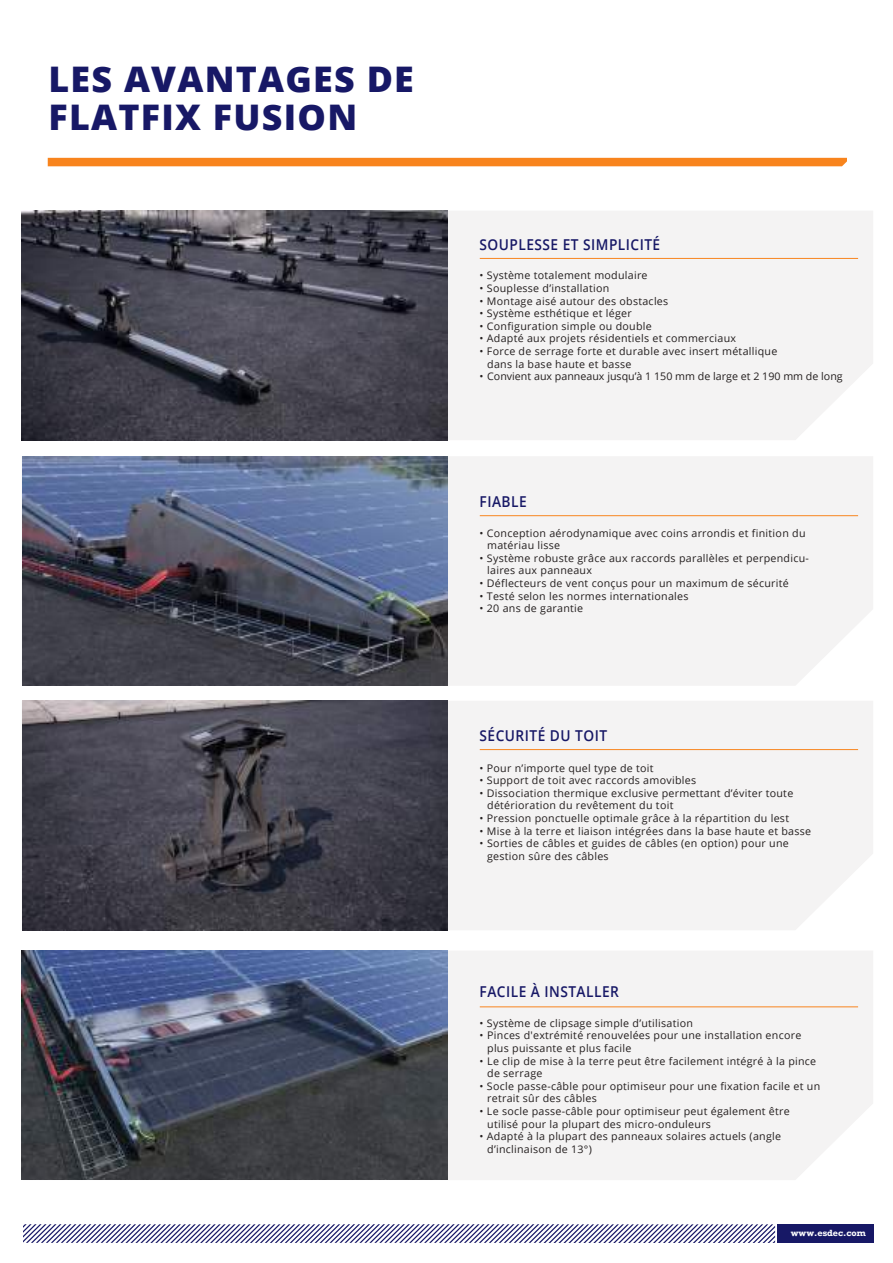
<style>
.page{position:relative;width:893px;height:1263px;background:#fff}
.page>*{position:absolute;margin:0;border:0;box-sizing:border-box;transform-origin:0 0}
.t1{font:800 35.25px/37.5px "Open Sans";letter-spacing:.035em;color:#171866}
.t2{font:600 15px "Open Sans";letter-spacing:.035em;color:#171866;scale:.91 1}
.t3{font:10.5px/12.6px "Open Sans";letter-spacing:.025em;color:#241f1f}
.t4{font:10.5px "Open Sans";color:#241f1f}
.t5{font:700 8.4px "Rockwell";color:#fff}
</style>
<div class="page">
<div style="left:447px;top:211px;width:426px;height:229px;background:#f4f3f3"></div>
<div style="left:48px;top:158px;width:799px;height:8px;background:#f8841d"></div>
<div style="left:448px;top:457px;width:425px;height:228px;background:#f4f3f3"></div>
<div style="left:448px;top:701px;width:425px;height:229px;background:#f4f3f3"></div>
<div style="left:447px;top:950px;width:426px;height:230px;background:#f4f3f3"></div>
<svg style="left:23px;top:1224px;width:851px;height:19px"></svg>
<hr style="left:480px;top:258px;width:378px;height:1px;background:#f8841d">
<hr style="left:480px;top:515px;width:378px;height:1px;background:#f8841d">
<hr style="left:480px;top:749px;width:378px;height:1px;background:#f8841d">
<hr style="left:480px;top:1006px;width:378px;height:1px;background:#f8841d">
<img style="left:22px;top:211px;width:425px;height:229px">
<img style="left:22px;top:701px;width:426px;height:229px">
<img style="left:22px;top:456px;width:426px;height:230px">
<img style="left:21px;top:950px;width:426px;height:230px">
<h1 class="t1" style="left:49px;top:59px;width:367px">LES AVANTAGES DE<br>FLATFIX FUSION</h1>
<h2 class="t2" style="left:480px;top:234px;width:200px">SOUPLESSE ET SIMPLICITÉ</h2>
<p class="t3" style="left:480px;top:269px;width:170px">• Système totalement modulaire</p>
<p class="t3" style="left:480px;top:282px;width:131px">• Souplesse d’installation</p>
<p class="t3" style="left:480px;top:294px;width:190px">• Montage aisé autour des obstacles</p>
<p class="t3" style="left:480px;top:307px;width:154px">• Système esthétique et léger</p>
<p class="t3" style="left:480px;top:319px;width:174px">• Configuration simple ou double</p>
<p class="t3" style="left:480px;top:332px;width:258px">• Adapté aux projets résidentiels et commerciaux</p>
<p class="t3" style="left:487px;top:345px;width:292px;text-indent:-8px">• Force de serrage forte et durable avec insert métallique dans la base haute et basse</p>
<p class="t4" style="left:480px;top:369px;width:365px">• Convient aux panneaux jusqu’à 1 150 mm de large et 2 190 mm de long</p>
<h2 class="t2" style="left:480px;top:491px;width:53px">FIABLE</h2>
<p class="t3" style="left:487px;top:526px;width:320px;text-indent:-8px">• Conception aérodynamique avec coins arrondis et finition du matériau lisse</p>
<p class="t3" style="left:487px;top:551px;width:323px;text-indent:-8px">• Système robuste grâce aux raccords parallèles et perpendicu&shy;laires aux panneaux</p>
<p class="t3" style="left:480px;top:577px;width:311px">• Déflecteurs de vent conçus pour un maximum de sécurité</p>
<p class="t3" style="left:480px;top:589px;width:210px">• Testé selon les normes internationales</p>
<p class="t3" style="left:480px;top:602px;width:105px">• 20 ans de garantie</p>
<h2 class="t2" style="left:480px;top:725px;width:142px">SÉCURITÉ DU TOIT</h2>
<p class="t3" style="left:480px;top:761px;width:176px">• Pour n’importe quel type de toit</p>
<p class="t3" style="left:480px;top:774px;width:218px">• Support de toit avec raccords amovibles</p>
<p class="t3" style="left:487px;top:786px;width:308px;text-indent:-8px">• Dissociation thermique exclusive permettant d’éviter toute détérioration du revêtement du toit</p>
<p class="t3" style="left:480px;top:811px;width:311px">• Pression ponctuelle optimale grâce à la répartition du lest</p>
<p class="t3" style="left:480px;top:824px;width:333px">• Mise à la terre et liaison intégrées dans la base haute et basse</p>
<p class="t3" style="left:487px;top:837px;width:303px;text-indent:-8px">• Sorties de câbles et guides de câbles (en option) pour une gestion sûre des câbles</p>
<h2 class="t2" style="left:480px;top:981px;width:155px">FACILE À INSTALLER</h2>
<p class="t3" style="left:480px;top:1016px;width:215px">• Système de clipsage simple d’utilisation</p>
<p class="t3" style="left:487px;top:1029px;width:316px;text-indent:-8px">• Pinces d'extrémité renouvelées pour une installation encore plus puissante et plus facile</p>
<p class="t3" style="left:487px;top:1054px;width:331px;text-indent:-8px">• Le clip de mise à la terre peut être facilement intégré à la pince de serrage</p>
<p class="t3" style="left:487px;top:1079px;width:335px;text-indent:-8px">• Socle passe-câble pour optimiseur pour une fixation facile et un retrait sûr des câbles</p>
<p class="t3" style="left:487px;top:1104px;width:304px;text-indent:-8px">• Le socle passe-câble pour optimiseur peut également être utilisé pour la plupart des micro-onduleurs</p>
<p class="t3" style="left:487px;top:1130px;width:295px;text-indent:-8px">• Adapté à la plupart des panneaux solaires actuels (angle d’inclinaison de 13°)</p>
<p class="t5" style="left:791px;top:1227px;width:77px">www.esdec.com</p>
</div>
